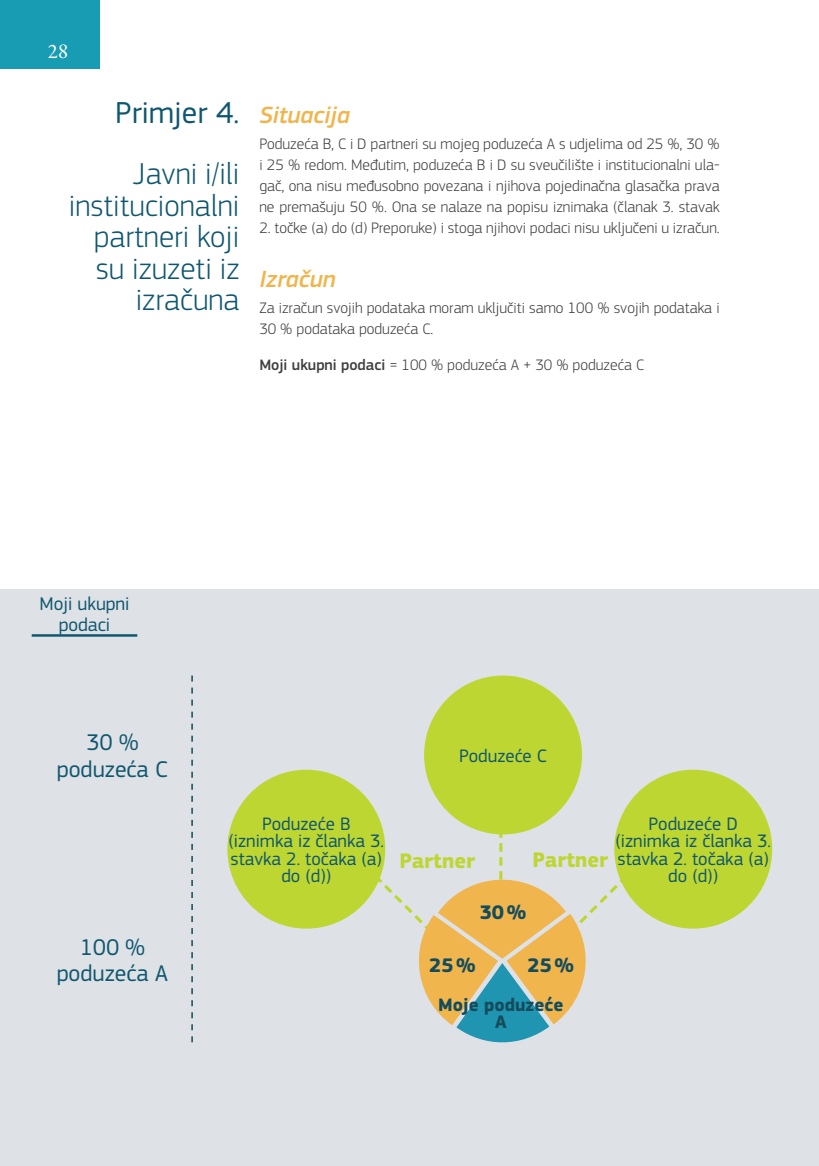
<style>
.page{position:relative;width:819px;height:1166px;background:#fff}
.page>*{position:absolute;margin:0;border:0;box-sizing:border-box;transform-origin:0 0}
.title_2_right_light{font:300 31.5px/31.5px "EC Square Sans Pro";color:#0f576f;text-align:right}
.title_2_right{font:31.5px "EC Square Sans Pro";color:#0f576f}
.title_2_orange{font:italic 500 24.5px "EC Square Sans Pro";color:#f0b54d}
.t1{font:23.62px/26.2px "EC Square Sans Pro";color:#0f576f;text-align:center}
.t2{font:700 21.88px "EC Square Sans Pro";color:#bdd631}
.t3{font:21px "Garamond Premr Pro";color:#fff}
.t4{font:700 20.47px "EC Square Sans Pro";color:#154c5c}
.t5{font:19.25px/21px "EC Square Sans Pro";color:#0f576f;text-align:center}
.t6{font:18.72px/17.5px "EC Square Sans Pro";color:#0f576f;text-align:center}
.t7{font:700 18.72px/17.5px "EC Square Sans Pro";color:#154c5c;text-align:center}
.body_nsb{font:300 15.75px/21px "EC Square Sans Pro";color:#3e3e3f;text-align:justify}
.body{font:300 15.75px "EC Square Sans Pro";color:#3e3e3f}
.s1{font-weight:500}
</style>
<div class="page">
<div style="left:0;top:0;width:99px;height:68px;background:#179cb4"></div>
<div style="left:0;top:590px;width:819px;height:576px;background:#dee1e5"></div>
<hr style="left:32px;top:634px;width:105px;height:3px;background:#0f576f">
<svg style="left:227px;top:675px;width:545px;height:368px"></svg>
<svg style="left:191px;top:675px;width:2px;height:367px"></svg>
<h3 class="t3" style="left:48px;top:39px;width:22px">28</h3>
<p class="title_2_right" style="left:115px;top:94px;width:126px">Primjer 4.</p>
<p class="title_2_right_light" style="left:69px;top:158px;width:172px">Javni i/ili institucionalni partneri koji su izuzeti iz izračuna</p>
<p class="title_2_orange" style="left:259px;top:100px;width:92px">Situacija</p>
<p class="body_nsb" style="left:259px;top:133px;width:462px">Poduzeća B, C i D partneri su mojeg poduzeća A s udjelima od 25 %, 30 % i 25 % redom. Međutim, poduzeća B i D su sveučilište i institucionalni ula&shy;gač, ona nisu međusobno povezana i njihova pojedinačna glasačka prava ne premašuju 50 %. Ona se nalaze na popisu iznimaka (članak 3. stavak</p>
<p class="body_nsb" style="left:259px;top:217px;width:462px">2. točke (a) do (d) Preporuke) i stoga njihovi podaci nisu uključeni u izračun.</p>
<p class="title_2_orange" style="left:259px;top:265px;width:78px">Izračun</p>
<p class="body_nsb" style="left:259px;top:297px;width:462px">Za izračun svojih podataka moram uključiti samo 100 % svojih podataka i<br>30 % podataka poduzeća C.</p>
<p class="body" style="left:259px;top:356px;width:386px"><span class="s1">Moji ukupni podaci</span> = 100 % poduzeća A + 30 % poduzeća C</p>
<p class="t5" style="left:40px;top:593px;width:91px">Moji ukupni podaci</p>
<p class="t1" style="left:57px;top:730px;width:112px">30 % poduzeća C</p>
<p class="t6" style="left:459px;top:747px;width:89px">Poduzeće C</p>
<p class="t1" style="left:57px;top:934px;width:112px">100 % poduzeća A</p>
<p class="t6" style="left:228px;top:815px;width:157px">Poduzeće B (iznimka iz članka 3. stavka 2. točaka (a) do (d))</p>
<p class="t2" style="left:399px;top:847px;width:77px">Partner</p>
<p class="t2" style="left:532px;top:846px;width:77px">Partner</p>
<p class="t4" style="left:480px;top:900px;width:48px">30%</p>
<p class="t6" style="left:615px;top:815px;width:157px">Poduzeće D (iznimka iz članka 3. stavka 2. točaka (a) do (d))</p>
<p class="t4" style="left:429px;top:953px;width:48px">25%</p>
<p class="t7" style="left:438px;top:996px;width:127px">Moje poduzeće<br>A</p>
<p class="t4" style="left:527px;top:953px;width:48px">25%</p>
</div>
